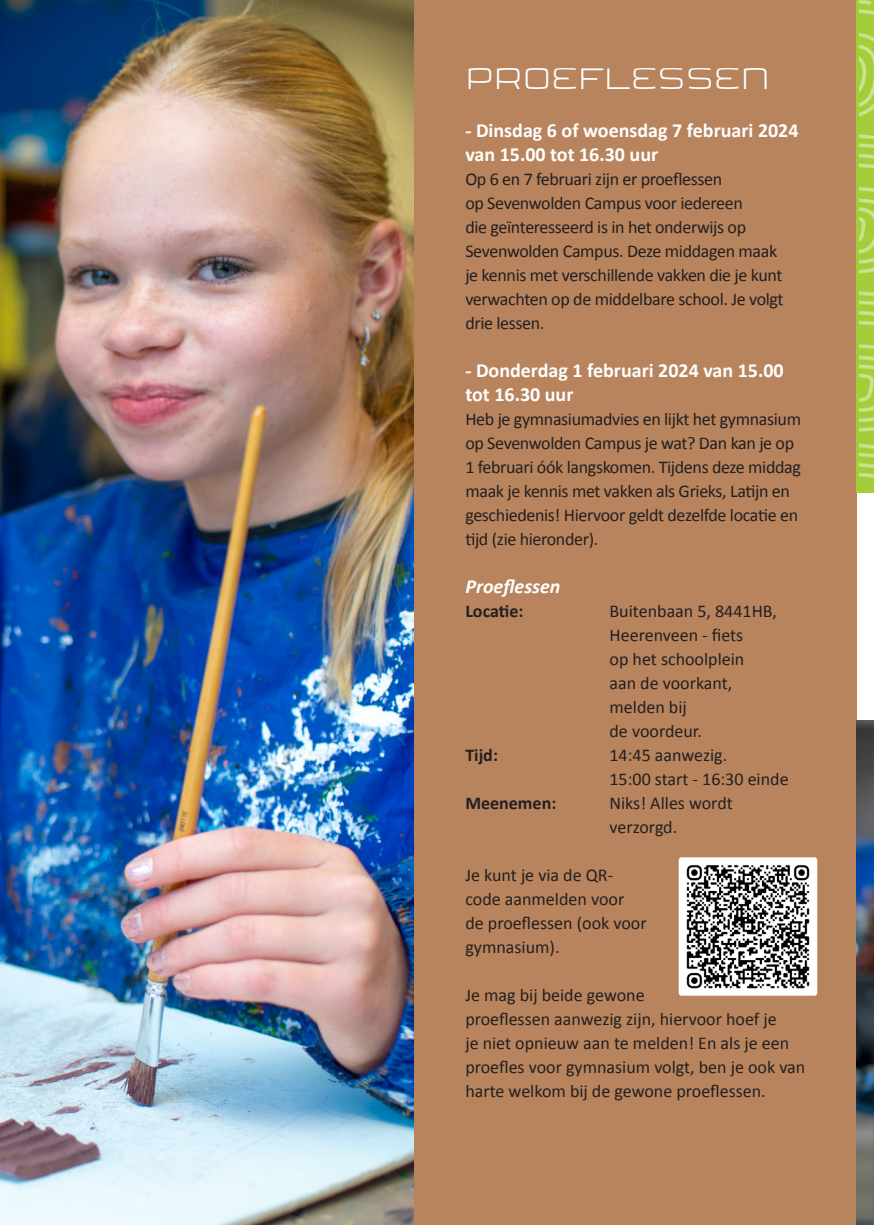
<style>
.page{position:relative;width:874px;height:1225px;background:#fff}
.page>*{position:absolute;margin:0;border:0;box-sizing:border-box;transform-origin:0 0}
.Tekst_-_zwart_tussenkop{font:28px "Armchair Modern OT B Gauge";color:#fff}
.Tekst_-_zwart_tussenkop-2{font:700 20px/24px "Calibri";color:#fff}
.Tekst_-_zwart_tussenkop-3{font:italic 700 20px "Calibri";color:#fff}
.Tekst_-_zwart_tussenkop-4{font:18px/24px "Calibri";letter-spacing:-.02em;color:#231f20}
.Tekst_-_zwart_tussenkop-5{font:18px/24px "Calibri";color:#231f20}
.Tekst_-_zwart_tussenkop-6{font:700 18px "Calibri";color:#231f20}
</style>
<div class="page">
<img style="left:0;top:0;width:414px;height:1225px">
<div style="left:414px;top:0;width:442px;height:1225px;background:#b7845d"></div>
<img style="left:684px;top:863px;width:126px;height:126px">
<div style="left:678px;top:857px;width:138px;height:138px;border:5px solid #fff"></div>
<div style="left:856px;top:0;width:17px;height:492px;background:#a3cd39"></div>
<img style="left:859px;top:0;width:14px;height:478px">
<img style="left:856px;top:720px;width:17px;height:505px">
<p class="Tekst_-_zwart_tussenkop" style="left:465px;top:60px;width:306px">PROEFLESSEN</p>
<p class="Tekst_-_zwart_tussenkop-2" style="left:465px;top:118px;width:334px">- Dinsdag 6 of woensdag 7 februari 2024 van 15.00 tot 16.30 uur</p>
<p class="Tekst_-_zwart_tussenkop-4" style="left:465px;top:167px;width:319px">Op 6 en 7 februari zijn er proeflessen<br>op Sevenwolden Campus voor iedereen<br>die geïnteresseerd is in het onderwijs op Sevenwolden Campus. Deze middagen maak je kennis met verschillende vakken die je kunt verwachten op de middelbare school. Je volgt drie lessen.</p>
<p class="Tekst_-_zwart_tussenkop-2" style="left:465px;top:358px;width:319px">- Donderdag 1 februari 2024 van 15.00 tot 16.30 uur</p>
<p class="Tekst_-_zwart_tussenkop-4" style="left:465px;top:407px;width:337px">Heb je gymnasiumadvies en lijkt het gymnasium op Sevenwolden Campus je wat? Dan kan je op 1 februari óók langskomen. Tijdens deze middag maak je kennis met vakken als Grieks, Latijn en geschiedenis! Hiervoor geldt dezelfde locatie en tijd (zie hieronder).</p>
<p class="Tekst_-_zwart_tussenkop-3" style="left:465px;top:572px;width:97px">Proeflessen</p>
<p class="Tekst_-_zwart_tussenkop-6" style="left:465px;top:598px;width:59px">Locatie:</p>
<p class="Tekst_-_zwart_tussenkop-5" style="left:609px;top:599px;width:169px">Buitenbaan 5, 8441HB,<br>Heerenveen - fiets<br>op het schoolplein<br>aan de voorkant, melden bij</p>
<p class="Tekst_-_zwart_tussenkop-5" style="left:609px;top:719px;width:94px">de voordeur.</p>
<p class="Tekst_-_zwart_tussenkop-6" style="left:465px;top:742px;width:34px">Tijd:</p>
<p class="Tekst_-_zwart_tussenkop-5" style="left:609px;top:743px;width:180px">14:45 aanwezig.<br>15:00 start - 16:30 einde</p>
<p class="Tekst_-_zwart_tussenkop-6" style="left:465px;top:790px;width:92px">Meenemen:</p>
<p class="Tekst_-_zwart_tussenkop-5" style="left:609px;top:791px;width:125px">Niks! Alles wordt verzorgd.</p>
<p class="Tekst_-_zwart_tussenkop-5" style="left:465px;top:863px;width:183px">Je kunt je via de QR&shy;code aanmelden voor de proeflessen (ook voor gymnasium).</p>
<p class="Tekst_-_zwart_tussenkop-5" style="left:465px;top:983px;width:341px">Je mag bij beide gewone<br>proeflessen aanwezig zijn, hiervoor hoef je<br>je niet opnieuw aan te melden! En als je een proefles voor gymnasium volgt, ben je ook van harte welkom bij de gewone proeflessen.</p>
</div>
